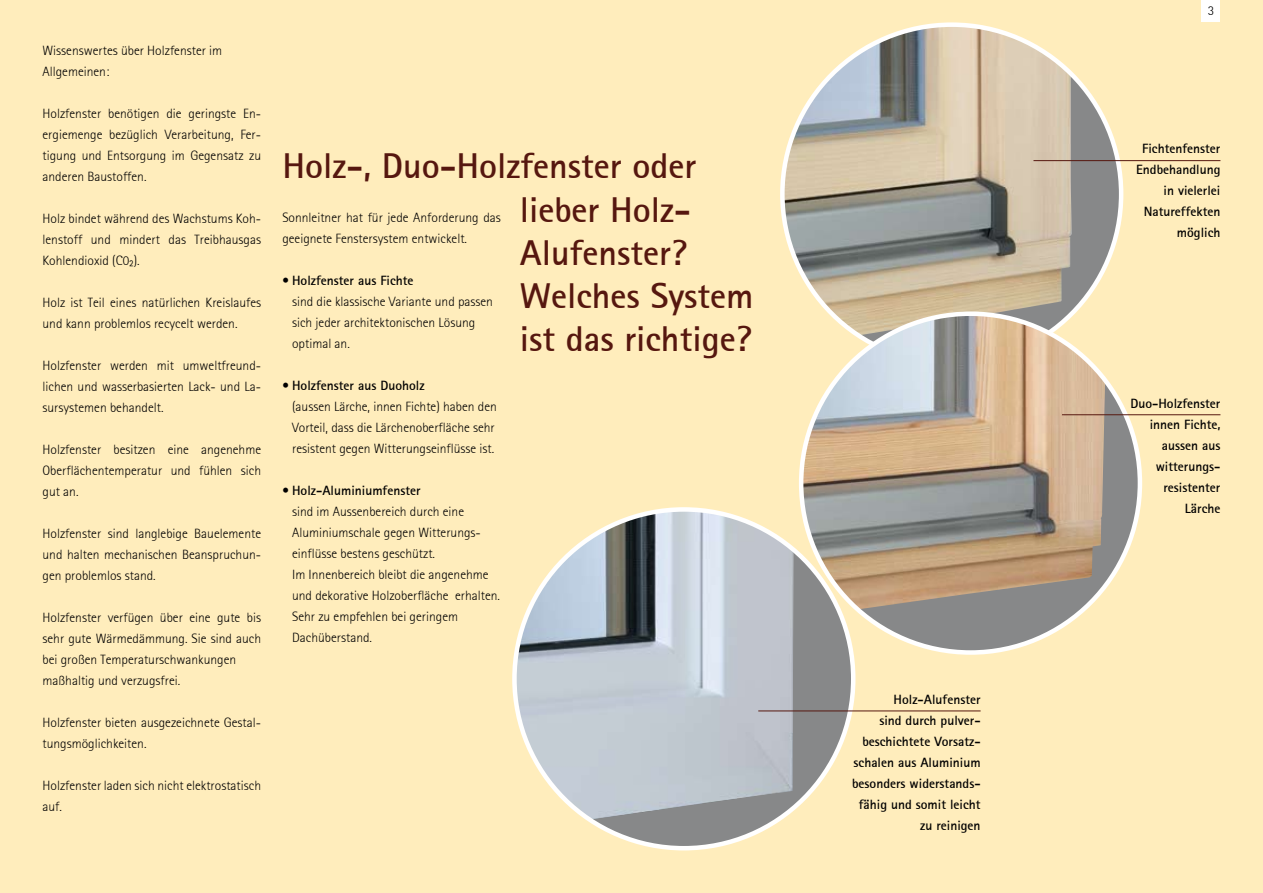
<style>
.page{position:relative;width:1263px;height:893px;background:#ffedbc}
.page>*{position:absolute;margin:0;border:0;box-sizing:border-box;transform-origin:0 0}
.t1{font:36px/43.2px "Rotissanserifbold";color:#56170f}
.t2{font:13.5px/21px "Rotissanserif";color:#000}
.t3{font:13.5px/21px "Rotissanserifbold";color:#000;text-align:right}
.s1{font-family:"Rotissanserif"}
</style>
<div class="page">
<div style="left:1201px;top:0;width:19px;height:21px;background:#fff"></div>
<div style="left:782px;top:25px;width:339px;height:338px;background:#878889;border-radius:50%"></div>
<img style="left:782px;top:26px;width:290px;height:288px">
<div style="left:801px;top:314px;width:339px;height:338px;background:#878889;border-radius:50%"></div>
<img style="left:801px;top:314px;width:306px;height:324px">
<hr style="left:1033px;top:160px;width:187px;height:1px;background:#56170f">
<hr style="left:1062px;top:414px;width:158px;height:1px;background:#56170f">
<div style="left:514px;top:509px;width:339px;height:339px;background:#878889;border-radius:50%"></div>
<img style="left:514px;top:509px;width:279px;height:339px">
<hr style="left:758px;top:711px;width:223px;height:1px;background:#56170f">
<p class="t2" style="left:43px;top:40px;width:181px">Wissenswertes über Holzfenster im<br>Allgemeinen:</p>
<p class="t2" style="left:43px;top:103px;width:220px;text-align:justify">Holzfenster benötigen die geringste En&shy;ergiemenge bezüglich Verarbeitung, Fer&shy;tigung und Entsorgung im Gegensatz zu anderen Baustoffen.</p>
<p class="t2" style="left:43px;top:208px;width:220px;text-align:justify">Holz bindet während des Wachstums Koh&shy;lenstoff und mindert das Treibhausgas Kohlendioxid (C0²).</p>
<p class="t2" style="left:43px;top:292px;width:220px">Holz ist Teil eines natürlichen Kreislaufes und kann problemlos recycelt werden.</p>
<p class="t2" style="left:43px;top:355px;width:220px;text-align:justify">Holzfenster werden mit umweltfreund&shy;lichen und wasserbasierten Lack- und La&shy;sursystemen behandelt.</p>
<p class="t2" style="left:43px;top:439px;width:220px;text-align:justify">Holzfenster besitzen eine angenehme Oberflächentemperatur und fühlen sich gut an.</p>
<p class="t2" style="left:43px;top:523px;width:220px;text-align:justify">Holzfenster sind langlebige Bauelemente und halten mechanischen Beanspruchun&shy;gen problemlos stand.</p>
<p class="t2" style="left:43px;top:607px;width:220px">Holzfenster verfügen über eine gute bis sehr gute Wärmedämmung. Sie sind auch bei großen Temperaturschwankungen maßhaltig und verzugsfrei.</p>
<p class="t2" style="left:43px;top:712px;width:220px">Holzfenster bieten ausgezeichnete Gestal&shy;tungsmöglichkeiten.</p>
<p class="t2" style="left:43px;top:775px;width:220px">Holzfenster laden sich nicht elektrostatisch auf.</p>
<h1 class="t1" style="left:520px;top:144px;width:235px;text-indent:-237px">Holz-, Duo-Holzfenster oder lieber Holz-<br>Alufenster?<br>Welches System ist das richtige?</h1>
<p class="t2" style="left:282px;top:206px;width:220px">Sonnleitner hat für jede Anforderung das geeignete Fenstersystem entwickelt.</p>
<p class="t3" style="left:282px;top:269px;width:133px"><span class="s1">•</span> Holzfenster aus Fichte</p>
<p class="t2" style="left:292px;top:290px;width:202px">sind die klassische Variante und passen sich jeder architektonischen Lösung optimal an.</p>
<p class="t3" style="left:282px;top:374px;width:144px"><span class="s1">•</span> Holzfenster aus Duoholz</p>
<p class="t2" style="left:292px;top:395px;width:206px">(aussen Lärche, innen Fichte) haben den<br>Vorteil, dass die Lärchenoberfläche sehr resistent gegen Witterungseinflüsse ist.</p>
<p class="t3" style="left:282px;top:479px;width:140px"><span class="s1">•</span> Holz-Aluminiumfenster</p>
<p class="t2" style="left:292px;top:500px;width:209px">sind im Aussenbereich durch eine<br>Aluminiumschale gegen Witterungs&shy;einflüsse bestens geschützt.<br>Im Innenbereich bleibt die angenehme und dekorative Holzoberfläche erhalten.<br>Sehr zu empfehlen bei geringem<br>Dachüberstand.</p>
<p class="t3" style="left:852px;top:689px;width:130px">Holz-Alufenster<br>sind durch pulver&shy;beschichtete Vorsatz&shy;schalen aus Aluminium besonders widerstands&shy;fähig und somit leicht zu reinigen</p>
<p class="t2" style="left:1208px;top:0;width:8px">3</p>
<p class="t3" style="left:1136px;top:138px;width:86px">Fichtenfenster<br>Endbehandlung in vielerlei<br>Natureffekten möglich</p>
<p class="t3" style="left:1130px;top:393px;width:92px">Duo-Holzfenster innen Fichte, aussen aus witterungs&shy;resistenter<br>Lärche</p>
</div>
